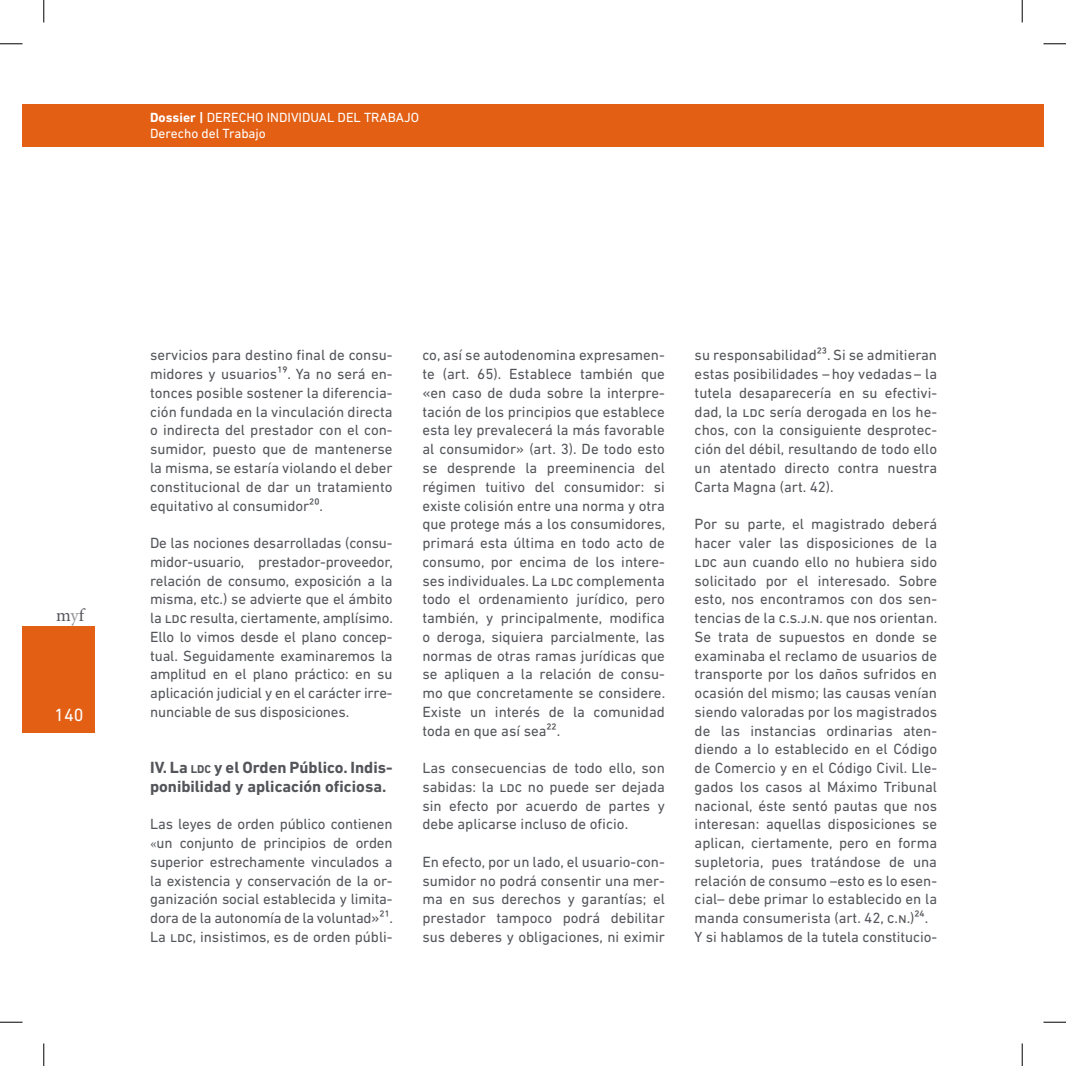
<style>
.page{position:relative;width:1066px;height:1066px;background:#fff}
.page>*{position:absolute;margin:0;border:0;box-sizing:border-box;transform-origin:0 0}
.t1{font:18px "Minion Pro";color:#54555a}
.t2{font:18px "DIN Next LT Pro";color:#fff}
.t3{font:700 16.5px/18.8px "DIN Next LT Pro";color:#54555a}
.t4{font:15px/18.8px "DIN Next LT Pro";color:#54555a;text-align:justify}
.t5{font:13.5px/16.2px "DIN Next LT Pro";color:#fff}
.s1{font-weight:700}
.s2{color:#959599}
.s3{font-size:11.55px}
.s4{font-family:"Minion Pro"}
</style>
<div class="page">
<div style="left:1022px;top:104px;width:21px;height:43px;background:#e25f14"></div>
<div style="left:22px;top:626px;width:73px;height:107px;background:#e25f14"></div>
<div style="left:22px;top:104px;width:1000px;height:43px;background:#e25f14"></div>
<svg style="left:0;top:44px;width:22px;height:1px"></svg>
<svg style="left:1043px;top:44px;width:22px;height:1px"></svg>
<svg style="left:0;top:1021px;width:22px;height:1px"></svg>
<svg style="left:1043px;top:1021px;width:22px;height:1px"></svg>
<svg style="left:44px;top:0;width:1px;height:23px"></svg>
<svg style="left:44px;top:1043px;width:1px;height:22px"></svg>
<svg style="left:1021px;top:0;width:1px;height:23px"></svg>
<svg style="left:1021px;top:1043px;width:1px;height:22px"></svg>
<p class="t5" style="left:150px;top:109px;width:270px"><span class="s1">Dossier |</span> DERECHO INDIVIDUAL DEL TRABAJO<br>Derecho del Trabajo</p>
<p class="t1" style="left:56px;top:603px;width:29px">m<span class="s2">y</span>f</p>
<p class="t2" style="left:54px;top:704px;width:31px">140</p>
<p class="t4" style="left:150px;top:346px;width:244px">servicios para destino final de consu&shy;midores y usuarios¹⁹. Ya no será en&shy;tonces posible sostener la diferencia&shy;ción fundada en la vinculación directa o indirecta del prestador con el con&shy;sumidor, puesto que de mantenerse la misma, se estaría violando el deber constitucional de dar un tratamiento equitativo al consumidor²⁰.</p>
<p class="t4" style="left:150px;top:533px;width:244px">De las nociones desarrolladas (consu&shy;midor-usuario, prestador-proveedor, relación de consumo, exposición a la misma, etc.) se advierte que el ámbito la Ldc resulta, ciertamente, amplísimo.<br>Ello lo vimos desde el plano concep&shy;tual. Seguidamente examinaremos la amplitud en el plano práctico: en su aplicación judicial y en el carácter irre&shy;nunciable de sus disposiciones.</p>
<p class="t3" style="left:150px;top:758px;width:244px">IV. La <span class="s3">ldc</span> y el Orden Público. Indis&shy;ponibilidad y aplicación oficiosa.</p>
<p class="t4" style="left:150px;top:814px;width:244px">Las leyes de orden público contienen <span class="s4">«</span>un conjunto de principios de orden superior estrechamente vinculados a la existencia y conservación de la or&shy;ganización social establecida y limita&shy;dora de la autonomía de la voluntad»²¹.</p>
<p class="t4" style="left:150px;top:927px;width:244px">La Ldc, insistimos, es de orden públi-</p>
<p class="t4" style="left:422px;top:346px;width:244px">co, así se autodenomina expresamen&shy;te (art. 65). Establece también que «en caso de duda sobre la interpre&shy;tación de los principios que establece esta ley prevalecerá la más favorable al consumidor» (art. 3). De todo esto se desprende la preeminencia del régimen tuitivo del consumidor: si existe colisión entre una norma y otra que protege más a los consumidores, primará esta última en todo acto de consumo, por encima de los intere&shy;ses individuales. La Ldc complementa todo el ordenamiento jurídico, pero también, y principalmente, modifica o deroga, siquiera parcialmente, las normas de otras ramas jurídicas que se apliquen a la relación de consu&shy;mo que concretamente se considere.<br>Existe un interés de la comunidad toda en que así sea²².</p>
<p class="t4" style="left:422px;top:758px;width:244px">Las consecuencias de todo ello, son sabidas: la Ldc no puede ser dejada sin efecto por acuerdo de partes y debe aplicarse incluso de oficio.</p>
<p class="t4" style="left:422px;top:852px;width:244px">En efecto, por un lado, el usuario-con&shy;sumidor no podrá consentir una mer&shy;ma en sus derechos y garantías; el prestador tampoco podrá debilitar sus deberes y obligaciones, ni eximir</p>
<p class="t4" style="left:694px;top:346px;width:244px">su responsabilidad²³. Si se admitieran estas posibilidades –hoy vedadas– la tutela desaparecería en su efectivi&shy;dad, la Ldc sería derogada en los he&shy;chos, con la consiguiente desprotec&shy;ción del débil, resultando de todo ello un atentado directo contra nuestra Carta Magna (art. 42).</p>
<p class="t4" style="left:694px;top:514px;width:244px">Por su parte, el magistrado deberá hacer valer las disposiciones de la Ldc aun cuando ello no hubiera sido solicitado por el interesado. Sobre esto, nos encontramos con dos sen&shy;tencias de la C.s.j.n. que nos orientan.<br>Se trata de supuestos en donde se examinaba el reclamo de usuarios de transporte por los daños sufridos en ocasión del mismo; las causas venían siendo valoradas por los magistrados de las instancias ordinarias aten&shy;diendo a lo establecido en el Código de Comercio y en el Código Civil. Lle&shy;gados los casos al Máximo Tribunal nacional, éste sentó pautas que nos interesan: aquellas disposiciones se aplican, ciertamente, pero en forma supletoria, pues tratándose de una relación de consumo –esto es lo esen&shy;cial– debe primar lo establecido en la manda consumerista (art. 42, C.n.)²⁴.</p>
<p class="t4" style="left:694px;top:927px;width:244px">Y si hablamos de la tutela constitucio-</p>
</div>
